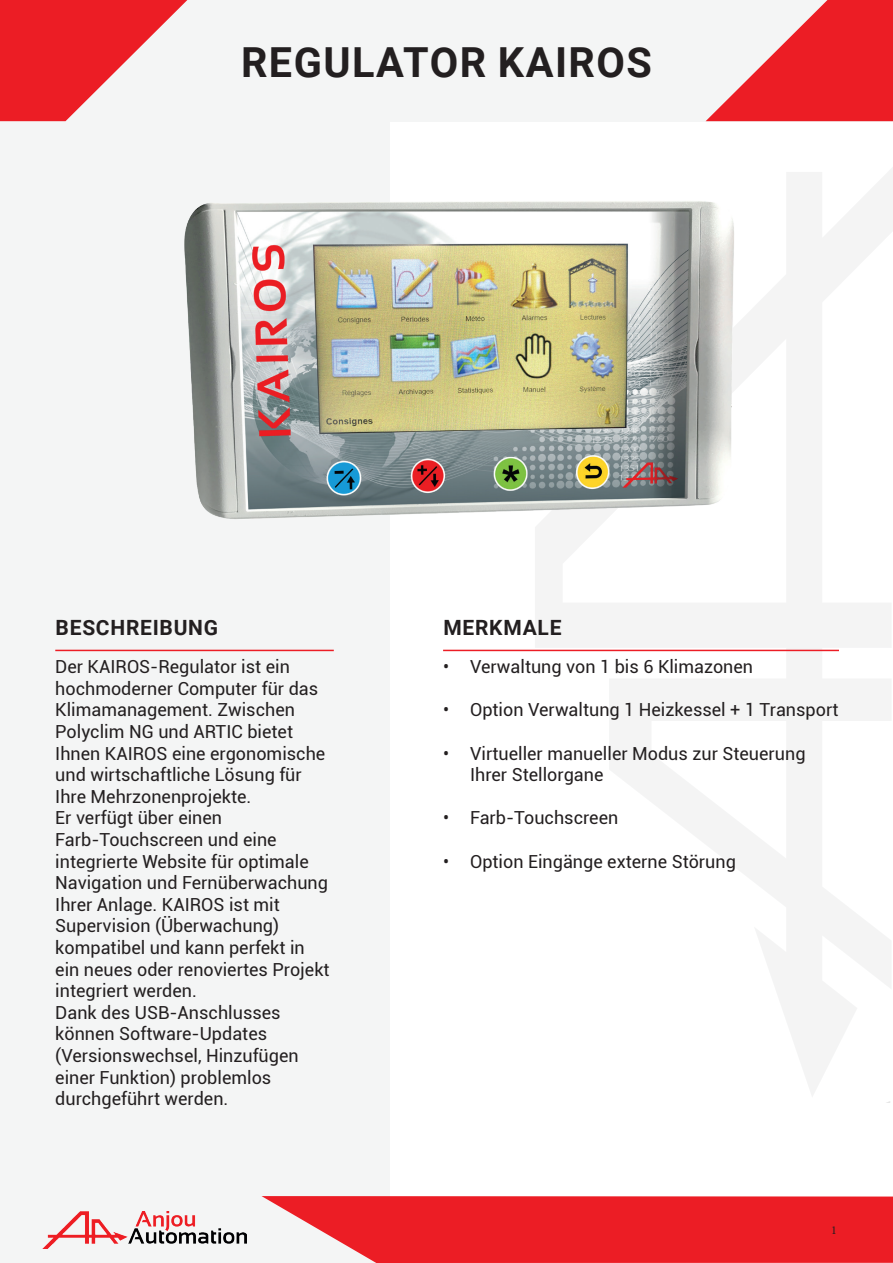
<style>
.page{position:relative;width:893px;height:1263px;background:#fff}
.page>*{position:absolute;margin:0;border:0;box-sizing:border-box;transform-origin:0 0}
.t1{font:700 41.4px "Roboto";letter-spacing:.035em;color:#231f20}
.t2{font:700 21px "Roboto";letter-spacing:.035em;color:#231f20}
.t3{font:18px/21.6px "Roboto";color:#231f20}
.t4{font:12px "Minion Pro";color:#231f20}
</style>
<div class="page">
<div style="left:0;top:0;width:389px;height:1263px;background:#f4f5f5"></div>
<div style="left:0;top:0;width:893px;height:121px;background:#f4f5f5"></div>
<svg style="left:0;top:0;width:187px;height:121px"></svg>
<svg style="left:706px;top:0;width:187px;height:121px"></svg>
<div style="left:323px;top:1196px;width:570px;height:67px;background:#ec1d25"></div>
<svg style="left:535px;top:168px;width:358px;height:928px"></svg>
<hr style="left:55px;top:650px;width:279px;height:1px;background:#ec1d25">
<hr style="left:443px;top:650px;width:396px;height:1px;background:#ec1d25">
<img style="left:43px;top:1211px;width:200px;height:38px">
<img style="left:184px;top:140px;width:578px;height:474px">
<svg style="left:243px;top:1196px;width:80px;height:48px"></svg>
<h1 class="t1" style="left:241px;top:33px;width:412px">REGULATOR KAIROS</h1>
<p class="t2" style="left:56px;top:613px;width:164px">BESCHREIBUNG</p>
<p class="t2" style="left:443px;top:613px;width:120px">MERKMALE</p>
<p class="t3" style="left:55px;top:655px;width:276px">Der KAIROS-Regulator ist ein hochmoderner Computer für das<br>Klimamanagement. Zwischen<br>Polyclim NG und ARTIC bietet<br>Ihnen KAIROS eine ergonomische und wirtschaftliche Lösung für<br>Ihre Mehrzonenprojekte.<br>Er verfügt über einen<br>Farb-Touchscreen und eine integrierte Website für optimale<br>Navigation und Fernüberwachung<br>Ihrer Anlage. KAIROS ist mit<br>Supervision (Überwachung) kompatibel und kann perfekt in ein neues oder renoviertes Projekt integriert werden.<br>Dank des USB-Anschlusses können Software-Updates (Versionswechsel, Hinzufügen einer Funktion) problemlos durchgeführt werden.</p>
<p class="t3" style="left:443px;top:655px;width:312px">• Verwaltung von 1 bis 6 Klimazonen</p>
<p class="t3" style="left:443px;top:698px;width:397px">• Option Verwaltung 1 Heizkessel + 1 Transport</p>
<p class="t3" style="left:470px;top:742px;width:337px;text-indent:-27px">• Virtueller manueller Modus zur Steuerung<br>Ihrer Stellorgane</p>
<p class="t3" style="left:443px;top:806px;width:177px">• Farb-Touchscreen</p>
<p class="t3" style="left:443px;top:850px;width:294px">• Option Eingänge externe Störung</p>
<p class="t4" style="left:831px;top:1222px;width:7px">1</p>
</div>
